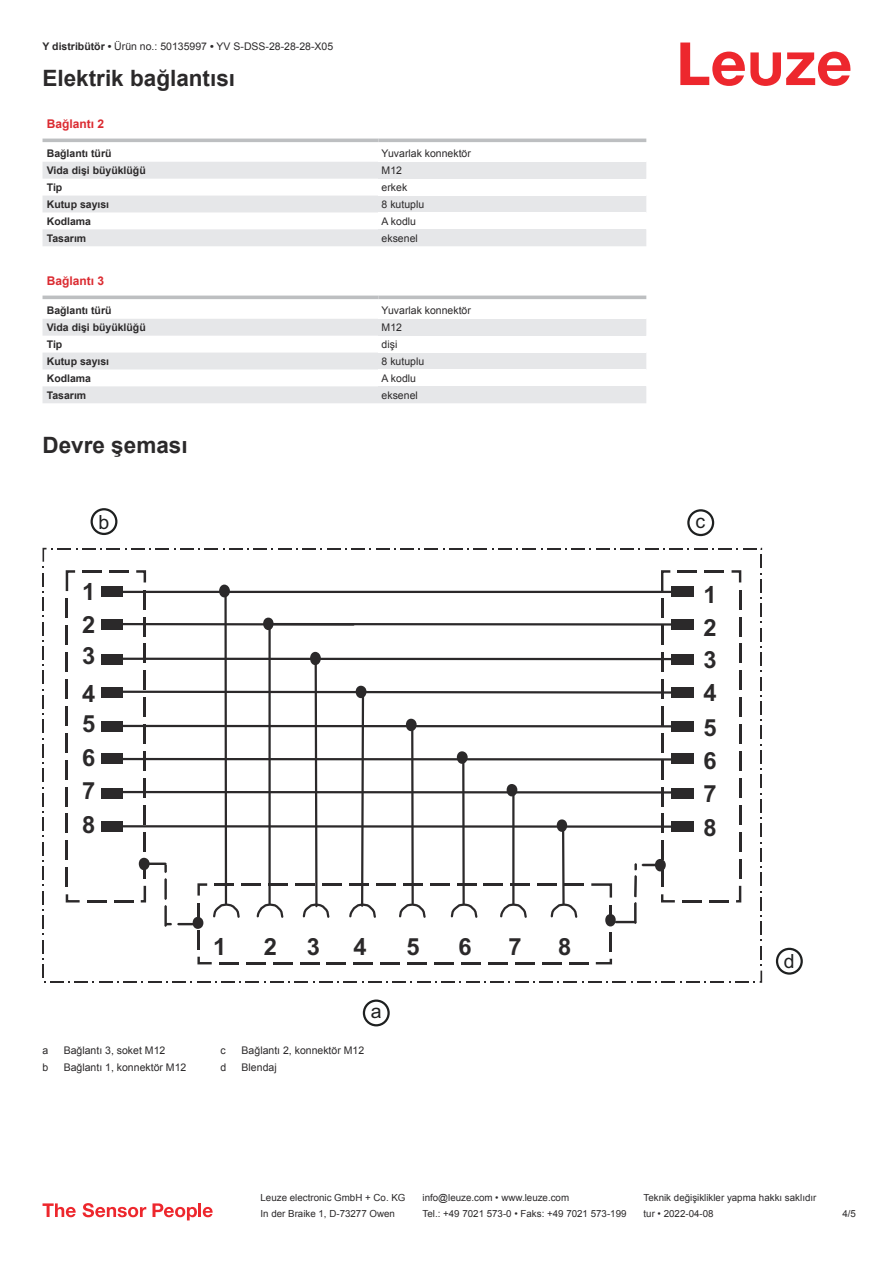
<style>
.page{position:relative;width:893px;height:1263px;background:#fff}
.page>*{position:absolute;margin:0;border:0;box-sizing:border-box;transform-origin:0 0}
.t1{font:700 23.7px/31.5px "Arial";color:#2b292a}
.t2{font:700 22.5px "Arial";color:#2b292a}
.t3{font:19.5px "Arial";color:#1f2020}
.t4{font:700 12px "Arial";color:#db2a30}
.t5{font:10.5px "Arial";color:#2b292a}
.t6{font:700 10.5px "Arial";color:#2b292a}
.t7{font:9.75px "Arial";color:#2b292a}
.s1{font-weight:700}
</style>
<div class="page">
<svg style="left:680px;top:43px;width:170px;height:43px"></svg>
<svg style="left:43px;top:138px;width:603px;height:1px"></svg>
<svg style="left:43px;top:162px;width:335px;height:84px;fill:#e6e7e9"></svg>
<hr style="left:43px;top:139px;width:335px;height:3px;background:#bdbfc1">
<hr style="left:378px;top:139px;width:268px;height:3px;background:#bdbfc1">
<div style="left:378px;top:162px;width:268px;height:17px;background:#e6e7e9"></div>
<div style="left:378px;top:196px;width:268px;height:16px;background:#e6e7e9"></div>
<div style="left:378px;top:229px;width:268px;height:17px;background:#e6e7e9"></div>
<svg style="left:43px;top:295px;width:603px;height:1px"></svg>
<svg style="left:43px;top:319px;width:335px;height:84px;fill:#e6e7e9"></svg>
<hr style="left:43px;top:296px;width:335px;height:3px;background:#bdbfc1">
<hr style="left:378px;top:296px;width:268px;height:3px;background:#bdbfc1">
<div style="left:378px;top:319px;width:268px;height:17px;background:#e6e7e9"></div>
<div style="left:378px;top:353px;width:268px;height:16px;background:#e6e7e9"></div>
<div style="left:378px;top:386px;width:268px;height:17px;background:#e6e7e9"></div>
<svg style="left:43px;top:1203px;width:33px;height:14px"></svg>
<svg style="left:83px;top:1203px;width:63px;height:14px"></svg>
<svg style="left:153px;top:1203px;width:44px;height:17px"></svg>
<hr style="left:198px;top:1203px;width:3px;height:14px;background:#ed272d">
<svg style="left:203px;top:1207px;width:10px;height:10px"></svg>
<svg style="left:43px;top:548px;width:719px;height:435px"></svg>
<div style="left:363px;top:999px;width:27px;height:27px;border:2px solid #1e2020;border-radius:50%"></div>
<div style="left:91px;top:508px;width:26px;height:27px;border:2px solid #1e2020;border-radius:50%"></div>
<div style="left:687px;top:509px;width:27px;height:27px;border:2px solid #1e2020;border-radius:50%"></div>
<div style="left:776px;top:948px;width:27px;height:27px;border:2px solid #1e2020;border-radius:50%"></div>
<p class="t5" style="left:43px;top:43px;width:292px"><span class="s1">Y distribütör •</span> Ürün no.: 50135997 <span class="s1">•</span> YV S-DSS-28-28-28-X05</p>
<h2 class="t2" style="left:43px;top:63px;width:194px">Elektrik bağlantısı</h2>
<p class="t4" style="left:47px;top:115px;width:59px">Bağlantı 2</p>
<p class="t6" style="left:47px;top:146px;width:66px">Bağlantı türü</p>
<p class="t5" style="left:382px;top:146px;width:91px">Yuvarlak konnektör</p>
<p class="t6" style="left:47px;top:163px;width:101px">Vida dişi büyüklüğü</p>
<p class="t5" style="left:382px;top:166px;width:22px">M12</p>
<p class="t6" style="left:47px;top:183px;width:17px">Tip</p>
<p class="t5" style="left:382px;top:183px;width:27px">erkek</p>
<p class="t6" style="left:47px;top:197px;width:64px">Kutup sayısı</p>
<p class="t5" style="left:382px;top:197px;width:44px">8 kutuplu</p>
<p class="t6" style="left:47px;top:217px;width:46px">Kodlama</p>
<p class="t5" style="left:382px;top:217px;width:36px">A kodlu</p>
<p class="t6" style="left:47px;top:230px;width:41px">Tasarım</p>
<p class="t5" style="left:382px;top:231px;width:38px">eksenel</p>
<p class="t4" style="left:47px;top:272px;width:59px">Bağlantı 3</p>
<p class="t6" style="left:47px;top:303px;width:66px">Bağlantı türü</p>
<p class="t5" style="left:382px;top:303px;width:91px">Yuvarlak konnektör</p>
<p class="t6" style="left:47px;top:320px;width:101px">Vida dişi büyüklüğü</p>
<p class="t5" style="left:382px;top:323px;width:22px">M12</p>
<p class="t6" style="left:47px;top:340px;width:17px">Tip</p>
<p class="t5" style="left:382px;top:337px;width:17px">dişi</p>
<p class="t6" style="left:47px;top:354px;width:64px">Kutup sayısı</p>
<p class="t5" style="left:382px;top:354px;width:44px">8 kutuplu</p>
<p class="t6" style="left:47px;top:374px;width:46px">Kodlama</p>
<p class="t5" style="left:382px;top:374px;width:36px">A kodlu</p>
<p class="t6" style="left:47px;top:387px;width:41px">Tasarım</p>
<p class="t5" style="left:382px;top:388px;width:38px">eksenel</p>
<h2 class="t2" style="left:43px;top:430px;width:147px">Devre şeması</h2>
<h3 class="t3" style="left:99px;top:510px;width:12px">b</h3>
<h3 class="t3" style="left:695px;top:510px;width:11px">c</h3>
<h1 class="t1" style="left:82px;top:576px;width:15px">1</h1>
<h1 class="t1" style="left:703px;top:579px;width:15px">1</h1>
<h1 class="t1" style="left:82px;top:609px;width:15px">2<br>3</h1>
<h1 class="t1" style="left:703px;top:612px;width:15px">2<br>3</h1>
<h1 class="t1" style="left:82px;top:678px;width:15px">4</h1>
<h1 class="t1" style="left:703px;top:677px;width:15px">4</h1>
<h1 class="t1" style="left:82px;top:708px;width:15px">5</h1>
<h1 class="t1" style="left:703px;top:712px;width:15px">5</h1>
<h1 class="t1" style="left:82px;top:742px;width:15px">6</h1>
<h1 class="t1" style="left:703px;top:745px;width:15px">6</h1>
<h1 class="t1" style="left:82px;top:775px;width:15px">7</h1>
<h1 class="t1" style="left:703px;top:778px;width:15px">7</h1>
<h1 class="t1" style="left:82px;top:809px;width:15px">8</h1>
<h1 class="t1" style="left:703px;top:812px;width:15px">8</h1>
<h1 class="t1" style="left:213px;top:931px;width:15px">1</h1>
<h1 class="t1" style="left:264px;top:931px;width:15px">2</h1>
<h1 class="t1" style="left:307px;top:931px;width:15px">3</h1>
<h1 class="t1" style="left:354px;top:931px;width:15px">4</h1>
<h1 class="t1" style="left:407px;top:931px;width:15px">5</h1>
<h1 class="t1" style="left:458px;top:931px;width:15px">6</h1>
<h1 class="t1" style="left:508px;top:931px;width:15px">7</h1>
<h1 class="t1" style="left:558px;top:931px;width:15px">8</h1>
<p class="t5" style="left:43px;top:1046px;width:7px">a</p>
<p class="t5" style="left:64px;top:1043px;width:103px">Bağlantı 3, soket M12</p>
<p class="t5" style="left:43px;top:1063px;width:7px">b</p>
<p class="t5" style="left:64px;top:1060px;width:124px">Bağlantı 1, konnektör M12</p>
<h3 class="t3" style="left:371px;top:1000px;width:12px">a</h3>
<p class="t5" style="left:220px;top:1043px;width:7px">c</p>
<p class="t5" style="left:242px;top:1043px;width:124px">Bağlantı 2, konnektör M12</p>
<p class="t5" style="left:220px;top:1063px;width:7px">d</p>
<p class="t5" style="left:242px;top:1063px;width:37px">Blendaj</p>
<h3 class="t3" style="left:784px;top:950px;width:12px">d</h3>
<p class="t7" style="left:261px;top:1191px;width:146px">Leuze electronic GmbH + Co. KG</p>
<p class="t7" style="left:423px;top:1191px;width:148px">info@leuze.com • www.leuze.com</p>
<p class="t7" style="left:644px;top:1191px;width:174px">Teknik değişiklikler yapma hakkı saklıdır</p>
<p class="t7" style="left:261px;top:1207px;width:136px">In der Braike 1, D-73277 Owen</p>
<p class="t7" style="left:423px;top:1207px;width:205px">Tel.: +49 7021 573-0 • Faks: +49 7021 573-199</p>
<p class="t7" style="left:644px;top:1207px;width:72px">tur • 2022-04-08</p>
<p class="t7" style="left:842px;top:1207px;width:15px">4 /5</p>
</div>
